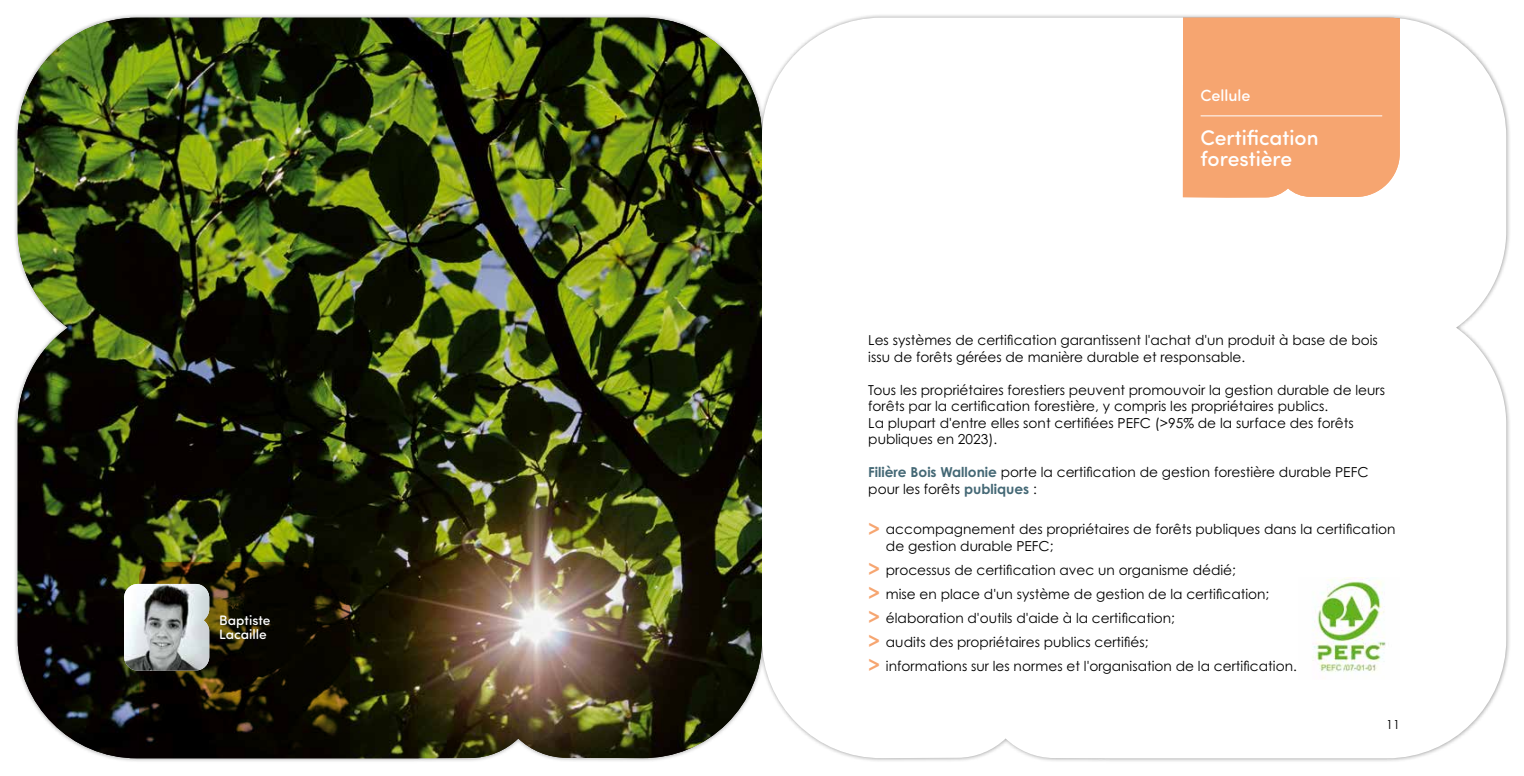
<style>
.page{position:relative;width:1524px;height:776px;background:#fff}
.page>*{position:absolute;margin:0;border:0;box-sizing:border-box;transform-origin:0 0}
.t1{font:500 21.25px/21.2px "Sofia Pro Soft";color:#fff}
.t2{font:500 16.25px "Sofia Pro Soft";color:#fff}
.t3{font:13.75px/16.5px "Century Gothic Pro";color:#000}
.t4{font:500 13.75px/14.1px "Sofia Pro Soft";color:#fff}
.t5{font:12.5px "Century Gothic Pro";color:#000}
.s1{font-weight:700;color:#446875}
.s2{font-weight:700;font-size:20px;color:#f6a570}
</style>
<div class="page">
<div style="left:0;top:0;width:1524px;height:776px;background:#000;opacity:.4"></div>
<p class="t4" style="left:219px;top:612px;width:53px">Baptiste<br>Lacaille</p>
<p class="t2" style="left:1200px;top:83px;width:51px">Cellule</p>
<h1 class="t1" style="left:1200px;top:125px;width:116px">certifcation forestière</h1>
<h1 class="t1" style="left:1200px;top:125px;width:120px">Certification</h1>
<p class="t3" style="left:868px;top:332px;width:511px">Les systèmes de certification garantissent l'achat d'un produit à base de bois issu de forêts gérées de manière durable et responsable.</p>
<p class="t3" style="left:868px;top:382px;width:518px">Tous les propriétaires forestiers peuvent promouvoir la gestion durable de leurs forêts par la certification forestière, y compris les propriétaires publics.<br>La plupart d'entre elles sont certifiées PEFC (&gt;95% de la surface des forêts publiques en 2023).</p>
<p class="t3" style="left:868px;top:464px;width:502px"><span class="s1">Filière Bois Wallonie</span> porte la certification de gestion forestière durable PEFC pour les forêts <span class="s1">publiques</span> :</p>
<p class="t3" style="left:886px;top:521px;width:511px;text-indent:-18px"><span class="s2">&gt;</span> accompagnement des propriétaires de forêts publiques dans la certification de gestion durable PEFC;</p>
<p class="t3" style="left:868px;top:558px;width:430px;line-height:24px"><span class="s2">&gt;</span> processus de certification avec un organisme dédié;<br><span class="s2">&gt;</span> mise en place d'un système de gestion de la certification;<br><span class="s2">&gt;</span> élaboration d'outils d'aide à la certification;<br><span class="s2">&gt;</span> audits des propriétaires publics certifiés;<br><span class="s2">&gt;</span> informations sur les normes et l'organisation de la certification.</p>
<p class="t5" style="left:1386px;top:717px;width:15px">11</p>
</div>
